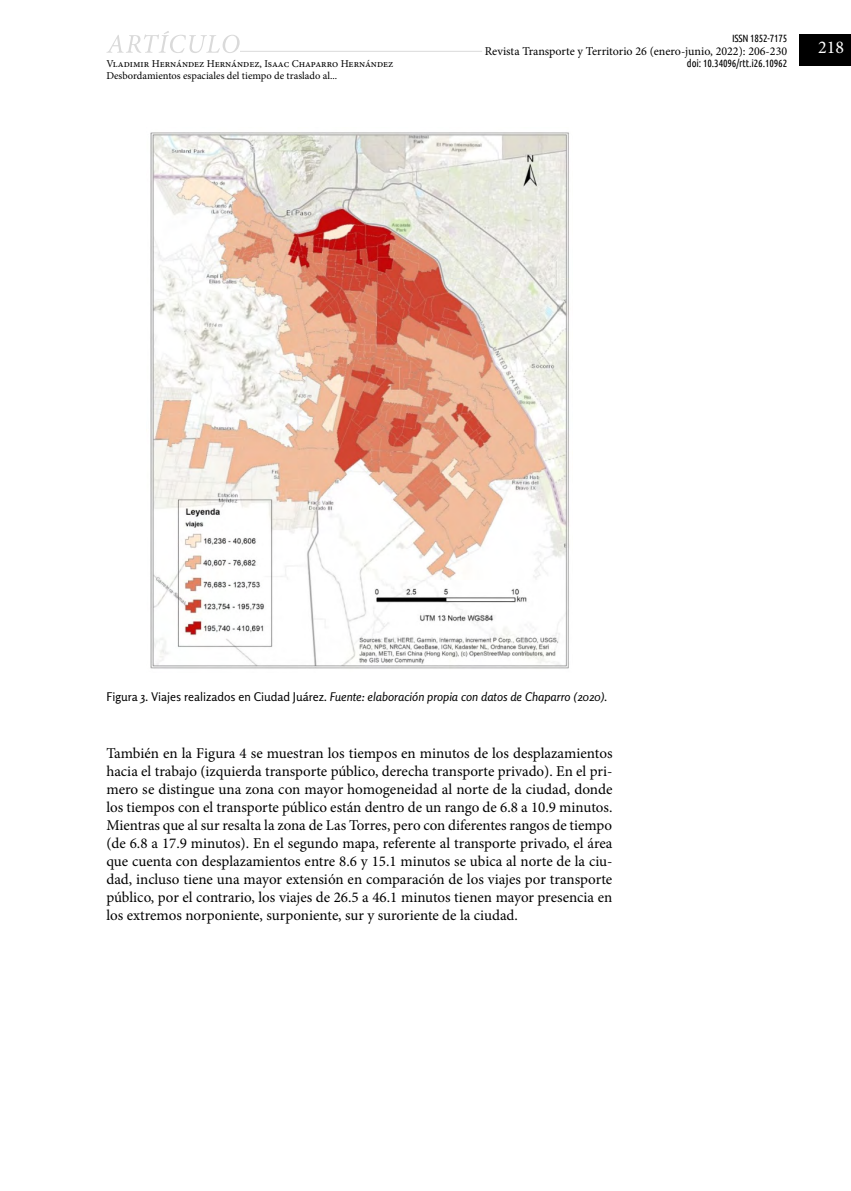
<style>
.page{position:relative;width:851px;height:1191px;background:#fff}
.page>*{position:absolute;margin:0;border:0;box-sizing:border-box;transform-origin:0 0}
.t1{font:18px "Minion Pro";color:#fff}
.art-texto-central{font:15px/18px "Minion Pro";letter-spacing:-.005em;color:#000;text-align:justify}
.imagen-epigrafe{font:italic 12px "Rosario";color:#000}
.t2{font:12px "Minion Pro";color:#000}
.t3{font:10.5px/12px "Minion Pro";color:#000}
.t4{font:10.5px "Ubuntu Condensed";letter-spacing:-.01em;color:#000}
.s1{font-style:normal}
</style>
<div class="page">
<hr style="left:106px;top:51px;width:546px;height:1px;background:#dadada">
<div style="left:482px;top:45px;width:305px;height:15px;background:#fff"></div>
<div style="left:799px;top:35px;width:51px;height:31px;background:#000"></div>
<svg style="left:106px;top:31px;width:133px;height:22px"></svg>
<img style="left:150px;top:132px;width:419px;height:537px">
<p class="t3" style="left:106px;top:58px;width:288px">Vladimir Hernández Hernández, Isaac Chaparro Hernández<br>Desbordamientos espaciales del tiempo de traslado al...</p>
<p class="t4" style="left:732px;top:31px;width:57px">ISSN 1852-7175</p>
<p class="t2" style="left:484px;top:43px;width:304px">Revista Transporte y Territorio 26 (enero-junio, 2022): 206-230</p>
<p class="t4" style="left:686px;top:57px;width:102px">doi: 10.34096/rtt.i26.10962</p>
<p class="t1" style="left:818px;top:36px;width:27px">218</p>
<p class="imagen-epigrafe" style="left:106px;top:690px;width:502px"><span class="s1">Figura 3. Viajes realizados en Ciudad Juárez.</span> Fuente: elaboración propia con datos de Chaparro (2020).</p>
<p class="art-texto-central" style="left:106px;top:744px;width:507px">También en la Figura 4 se muestran los tiempos en minutos de los desplazamientos hacia el trabajo (izquierda transporte público, derecha transporte privado). En el pri&shy;mero se distingue una zona con mayor homogeneidad al norte de la ciudad, donde los tiempos con el transporte público están dentro de un rango de 6.8 a 10.9 minutos.<br>Mientras que al sur resalta la zona de Las Torres, pero con diferentes rangos de tiempo (de 6.8 a 17.9 minutos). En el segundo mapa, referente al transporte privado, el área que cuenta con desplazamientos entre 8.6 y 15.1 minutos se ubica al norte de la ciu&shy;dad, incluso tiene una mayor extensión en comparación de los viajes por transporte público, por el contrario, los viajes de 26.5 a 46.1 minutos tienen mayor presencia en los extremos norponiente, surponiente, sur y suroriente de la ciudad.</p>
</div>
